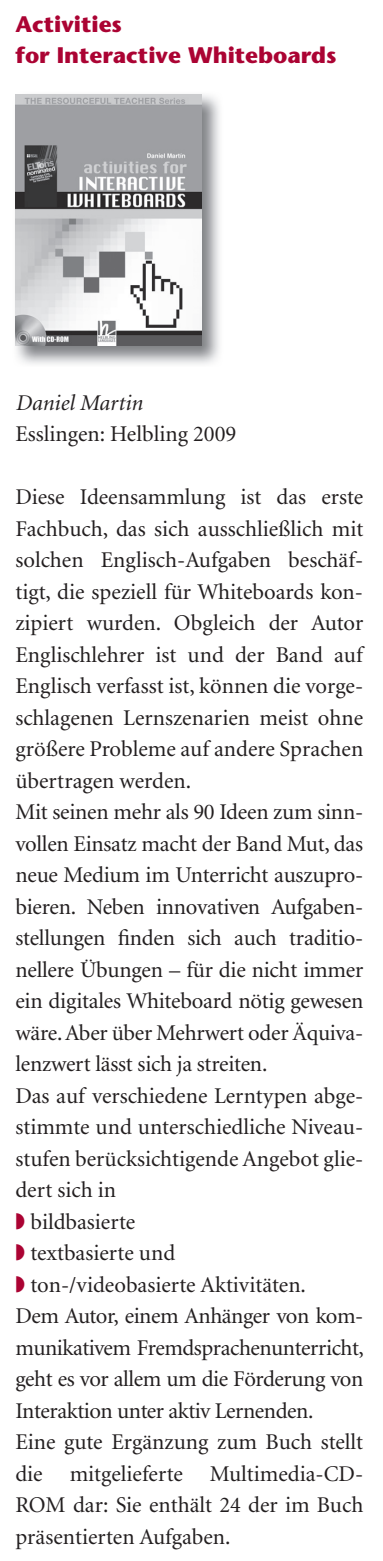
<style>
.page{position:relative;width:383px;height:1561px;background:#fff}
.page>*{position:absolute;margin:0;border:0;box-sizing:border-box;transform-origin:0 0}
.t1{font:22.5px/31.5px "Minion";color:#231f20}
.t2{font:700 22.5px/31.5px "Stone Sans";color:#ab0333}
.t3{font:italic 22.5px "Minion";color:#231f20}
.s1{color:#ab0333}
</style>
<div class="page">
<img style="left:15px;top:94px;width:205px;height:270px">
<img style="left:16px;top:94px;width:185px;height:252px">
<p class="t2" style="left:15px;top:10px;width:323px">Activities<br>for Interactive Whiteboards</p>
<p class="t3" style="left:15px;top:394px;width:128px">Daniel Martin</p>
<p class="t1" style="left:15px;top:420px;width:222px">Esslingen: Helbling 2009</p>
<p class="t1" style="left:15px;top:483px;width:350px">Diese Ideensammlung ist das erste Fachbuch, das sich ausschließlich mit solchen Englisch-Aufgaben beschäf&shy;tigt, die speziell für Whiteboards kon&shy;zipiert wurden. Obgleich der Autor Englischlehrer ist und der Band auf Englisch verfasst ist, können die vorge&shy;schlagenen Lernszenarien meist ohne größere Probleme auf andere Sprachen übertragen werden.<br>Mit seinen mehr als 90 Ideen zum sinn&shy;vollen Einsatz macht der Band Mut, das neue Medium im Unterricht auszupro&shy;bieren. Neben innovativen Aufgaben&shy;stellungen finden sich auch traditio&shy;nellere Übungen – für die nicht immer ein digitales Whiteboard nötig gewesen wäre. Aber über Mehrwert oder Äquiva&shy;lenzwert lässt sich ja streiten.<br>Das auf verschiedene Lerntypen abge&shy;stimmte und unterschiedliche Niveau&shy;stufen berücksichtigende Angebot glie&shy;dert sich in<br><span class="s1">◗</span> bildbasierte<br><span class="s1">◗</span> textbasierte und<br><span class="s1">◗</span> ton-/videobasierte Aktivitäten.<br>Dem Autor, einem Anhänger von kom&shy;munikativem Fremdsprachenunterricht, geht es vor allem um die Förderung von Interaktion unter aktiv Lernenden.<br>Eine gute Ergänzung zum Buch stellt die mitgelieferte Multimedia-CD-ROM dar: Sie enthält 24 der im Buch präsentierten Aufgaben.</p>
</div>
